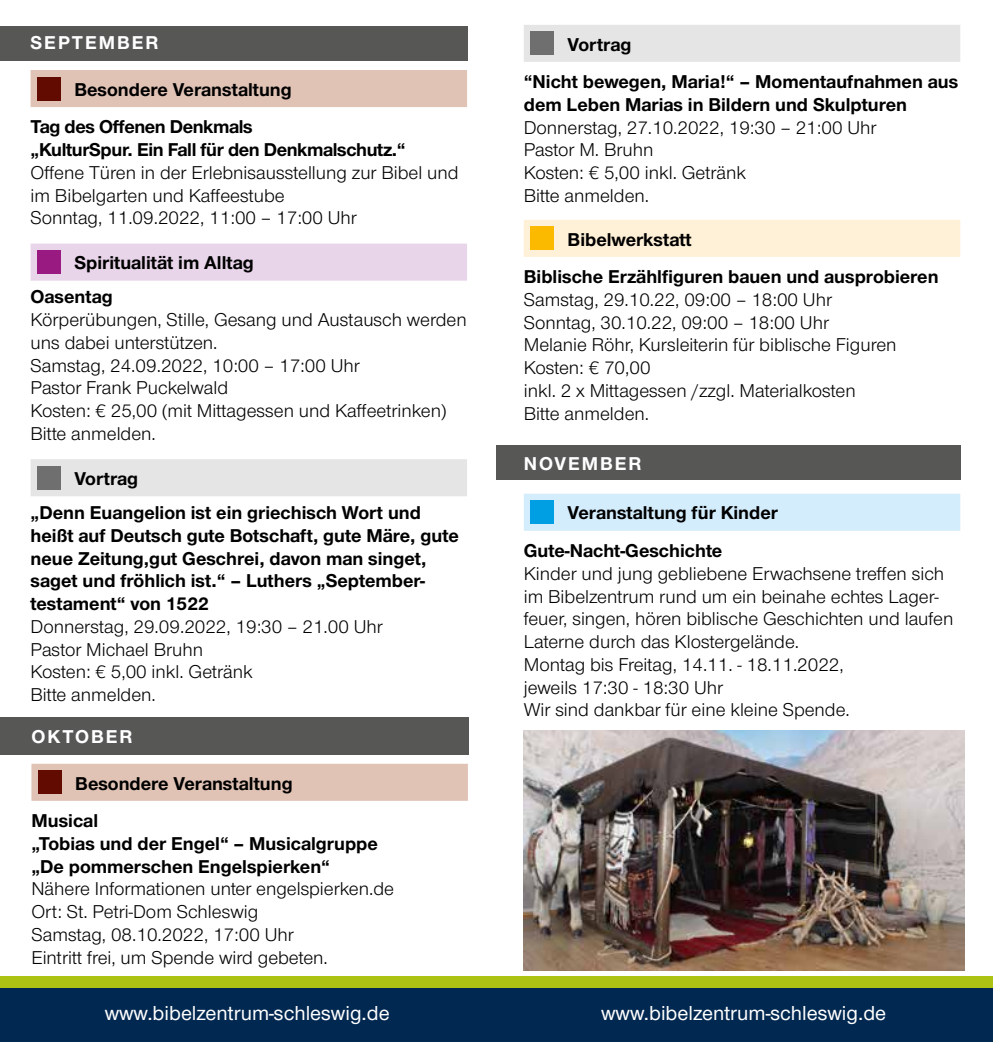
<style>
.page{position:relative;width:993px;height:1042px;background:#fff}
.page>*{position:absolute;margin:0;border:0;box-sizing:border-box;transform-origin:0 0}
.t1{font:500 21px "Nordelbica";color:#fff}
.t2{font:19.25px/22.8px "Nordelbica";color:#000}
.t3{font:700 19.25px/37.6px "Nordelbica";color:#000}
.t4{font:700 19.25px "Nordelbica";letter-spacing:-.02em;color:#000}
.t5{font:700 19.25px "Nordelbica";letter-spacing:.1em;color:#fff}
</style>
<div class="page">
<div style="left:0;top:987px;width:992px;height:55px;background:#002851"></div>
<div style="left:0;top:976px;width:992px;height:11px;background:#acc313"></div>
<div style="left:31px;top:70px;width:436px;height:37px;background:#e1c3b6"></div>
<div style="left:38px;top:77px;width:23px;height:23px;background:#620b00"></div>
<div style="left:31px;top:244px;width:436px;height:37px;background:#e8d5ea"></div>
<div style="left:38px;top:251px;width:23px;height:23px;background:#991a81"></div>
<div style="left:31px;top:459px;width:436px;height:37px;background:#e5e5e5"></div>
<div style="left:38px;top:466px;width:23px;height:23px;background:#706f6f"></div>
<div style="left:0;top:26px;width:467px;height:35px;background:#575756"></div>
<div style="left:31px;top:764px;width:437px;height:37px;background:#e1c3b6"></div>
<div style="left:38px;top:771px;width:23px;height:23px;background:#620b00"></div>
<div style="left:0;top:717px;width:468px;height:37px;background:#575756"></div>
<div style="left:524px;top:220px;width:435px;height:37px;background:#fff1d7"></div>
<div style="left:530px;top:227px;width:23px;height:23px;background:#fbba00"></div>
<div style="left:496px;top:445px;width:464px;height:35px;background:#575756"></div>
<div style="left:524px;top:494px;width:435px;height:37px;background:#d4edfc"></div>
<div style="left:530px;top:501px;width:23px;height:23px;background:#009fe3"></div>
<img style="left:523px;top:730px;width:441px;height:240px">
<div style="left:524px;top:25px;width:435px;height:37px;background:#e5e5e5"></div>
<div style="left:530px;top:32px;width:23px;height:23px;background:#706f6f"></div>
<p class="t5" style="left:31px;top:31px;width:40px">MAI</p>
<p class="t5" style="left:31px;top:32px;width:130px">SEPTEMBER</p>
<p class="t3" style="left:31px;top:70px;width:263px;text-indent:44px">Besondere Veranstaltung<br>Tag des Offenen Denkmals</p>
<p class="t4" style="left:31px;top:138px;width:376px">„KulturSpur. Ein Fall für den Denkmalschutz.“</p>
<p class="t2" style="left:31px;top:161px;width:429px">Offene Türen in der Erlebnisausstellung zur Bibel und im Bibelgarten und Kaffeestube<br>Sonntag, 11.09.2022, 11:00 – 17:00 Uhr</p>
<p class="t3" style="left:31px;top:246px;width:225px;line-height:34.1px;text-indent:44px">Spiritualität im Alltag<br>Oasentag</p>
<p class="t2" style="left:31px;top:309px;width:437px">Körperübungen, Stille, Gesang und Austausch werden uns dabei unterstützen.<br>Samstag, 24.09.2022, 10:00 – 17:00 Uhr<br>Pastor Frank Puckelwald<br>Kosten: € 25,00 (mit Mittagessen und Kaffeetrinken)<br>Bitte anmelden.</p>
<p class="t3" style="left:31px;top:461px;width:392px;line-height:34.1px;text-indent:44px">Vortrag<br>„Denn Euangelion ist ein griechisch Wort und</p>
<p class="t3" style="left:31px;top:524px;width:429px;line-height:22.8px">heißt auf Deutsch gute Botschaft, gute Märe, gute neue Zeitung,gut Geschrei, davon man singet, saget und fröhlich ist.“ – Luthers „September&shy;testament“ von 1522</p>
<p class="t2" style="left:31px;top:615px;width:353px">Donnerstag, 29.09.2022, 19:30 – 21.00 Uhr<br>Pastor Michael Bruhn<br>Kosten: € 5,00 inkl. Getränk<br>Bitte anmelden.</p>
<p class="t5" style="left:31px;top:725px;width:103px">OKTOBER</p>
<p class="t3" style="left:31px;top:764px;width:263px;text-indent:44px">Besondere Veranstaltung<br>Musical</p>
<p class="t3" style="left:31px;top:832px;width:348px;line-height:22.8px">„Tobias und der Engel“ – Musicalgruppe „De pommerschen Engelspierken“</p>
<p class="t2" style="left:31px;top:878px;width:364px">Nähere Informationen unter engelspierken.de Ort: St. Petri-Dom Schleswig<br>Samstag, 08.10.2022, 17:00 Uhr<br>Eintritt frei, um Spende wird gebeten.</p>
<p class="t3" style="left:523px;top:25px;width:436px;text-indent:44px">Vortrag<br>“Nicht bewegen, Maria!“ – Momentaufnahmen aus</p>
<p class="t3" style="left:523px;top:86px;width:385px">dem Leben Marias in Bildern und Skulpturen</p>
<p class="t2" style="left:523px;top:116px;width:354px">Donnerstag, 27.10.2022, 19:30 – 21:00 Uhr<br>Pastor M. Bruhn<br>Kosten: € 5,00 inkl. Getränk<br>Bitte anmelden.</p>
<p class="t3" style="left:523px;top:220px;width:416px;text-indent:44px">Bibelwerkstatt<br>Biblische Erzählfiguren bauen und ausprobieren</p>
<p class="t2" style="left:523px;top:288px;width:374px">Samstag, 29.10.22, 09:00 – 18:00 Uhr Sonntag, 30.10.22, 09:00 – 18:00 Uhr Melanie Röhr, Kursleiterin für biblische Figuren Kosten: € 70,00<br>inkl. 2 x Mittagessen /zzgl. Materialkosten<br>Bitte anmelden.</p>
<p class="t5" style="left:523px;top:452px;width:119px">NOVEMBER</p>
<p class="t3" style="left:523px;top:494px;width:255px;text-indent:44px">Veranstaltung für Kinder<br>Gute-Nacht-Geschichte</p>
<p class="t2" style="left:523px;top:562px;width:431px">Kinder und jung gebliebene Erwachsene treffen sich im Bibelzentrum rund um ein beinahe echtes Lager&shy;feuer, singen, hören biblische Geschichten und laufen Laterne durch das Klostergelände.<br>Montag bis Freitag, 14.11. - 18.11.2022,<br>jeweils 17:30 - 18:30 Uhr<br>Wir sind dankbar für eine kleine Spende.</p>
<p class="t1" style="left:105px;top:1001px;width:286px">www.bibelzentrum-schleswig.de</p>
<p class="t1" style="left:601px;top:1001px;width:286px">www.bibelzentrum-schleswig.de</p>
</div>
